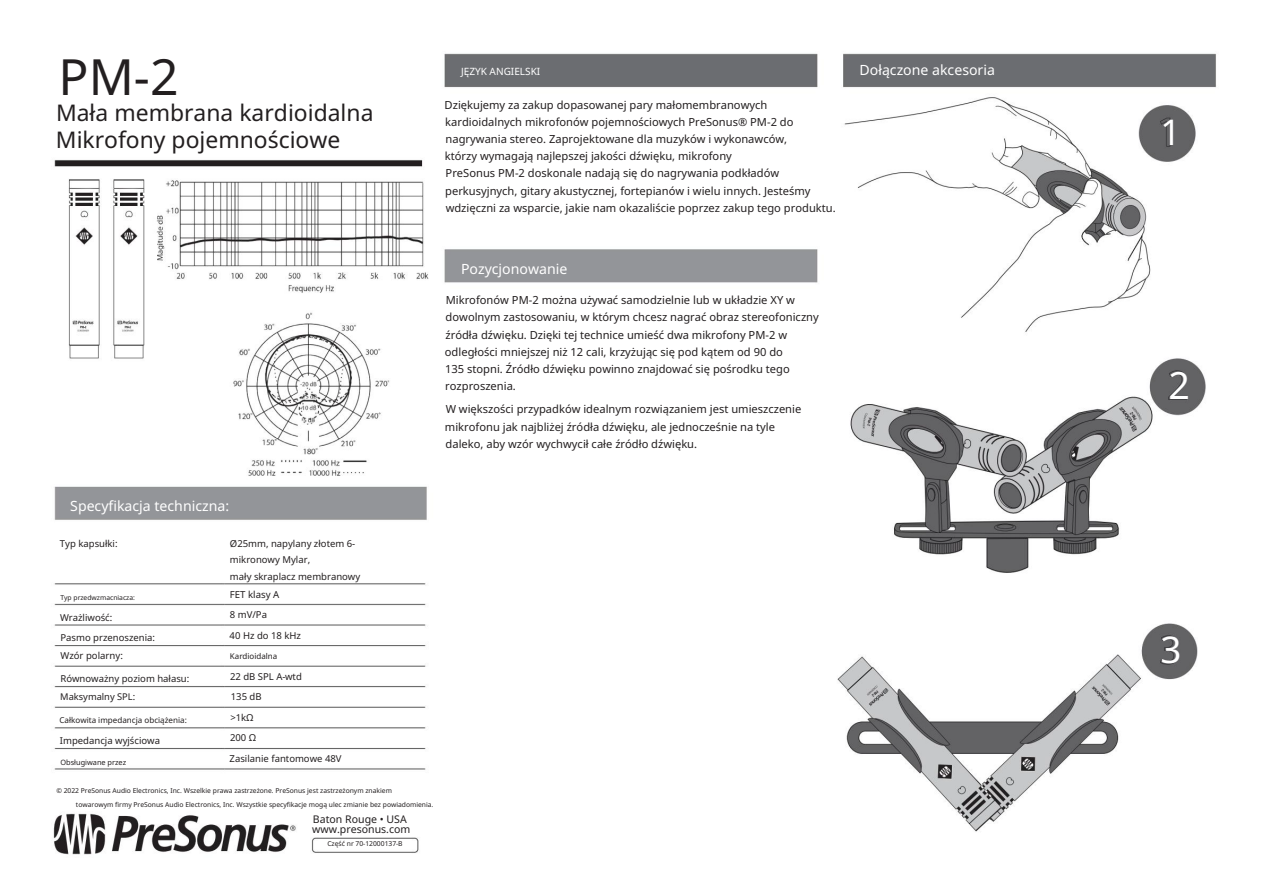
<style>
.page{position:relative;width:1262px;height:893px;background:#fff}
.page>*{position:absolute;margin:0;border:0;box-sizing:border-box;transform-origin:0 0}
.t1{font:49.8px "Noto Sans";color:#231f20}
.t2{font:37.5px "Noto Sans";color:#fff}
.t3{font:36.75px "Noto Sans";color:#fff}
.t4{font:35.4px "Noto Sans";color:#fff}
.t5{font:22.95px/26.7px "Noto Sans";color:#231f20}
.t6{font:14.1px "Noto Sans";color:#fff}
.t7{font:11.1px/17.1px "Noto Sans";color:#231f20}
.t8{font:10.5px/10.4px "Noto Sans";color:#231f20}
.t9{font:10.05px "Noto Sans";color:#fff}
.t10{font:9.6px "Noto Sans";color:#231f20}
.t11{font:9.45px/16.5px "Noto Sans";color:#231f20}
.t12{font:9.3px "Noto Sans";color:#231f20}
.t13{font:8.1px "Noto Sans";color:#231f20}
.t14{font:7.95px "Noto Sans";color:#231f20}
.t15{font:7.35px "Noto Sans";color:#231f20}
.t16{font:6.75px/13.5px "Noto Sans";color:#231f20}
</style>
<div class="page">
<img style="left:53px;top:53px;width:1163px;height:802px">
<h1 class="t1" style="left:59px;top:41px;width:121px">PM-2</h1>
<h3 class="t5" style="left:56px;top:100px;width:319px">Mała membrana kardioidalna<br>Mikrofony pojemnościowe</h3>
<p class="t9" style="left:461px;top:64px;width:81px">JĘZYK ANGIELSKI</p>
<p class="t6" style="left:859px;top:59px;width:137px">Dołączone akcesoria</p>
<p class="t7" style="left:444px;top:97px;width:393px">Dziękujemy za zakup dopasowanej pary małomembranowych kardioidalnych mikrofonów pojemnościowych PreSonus® PM-2 do nagrywania stereo. Zaprojektowane dla muzyków i wykonawców,<br>którzy wymagają najlepszej jakości dźwięku, mikrofony<br>PreSonus PM-2 doskonale nadają się do nagrywania podkładów perkusyjnych, gitary akustycznej, fortepianów i wielu innych. Jesteśmy wdzięczni za wsparcie, jakie nam okazaliście poprzez zakup tego produktu.</p>
<p class="t6" style="left:461px;top:259px;width:108px">Pozycjonowanie</p>
<p class="t7" style="left:445px;top:292px;width:375px">Mikrofonów PM-2 można używać samodzielnie lub w układzie XY w dowolnym zastosowaniu, w którym chcesz nagrać obraz stereofoniczny źródła dźwięku. Dzięki tej technice umieść dwa mikrofony PM-2 w odległości mniejszej niż 12 cali, krzyżując się pod kątem od 90 do<br>135 stopni. Źródło dźwięku powinno znajdować się pośrodku tego rozproszenia.</p>
<p class="t7" style="left:445px;top:401px;width:358px">W większości przypadków idealnym rozwiązaniem jest umieszczenie mikrofonu jak najbliżej źródła dźwięku, ale jednocześnie na tyle daleko, aby wzór wychwycił całe źródło dźwięku.</p>
<p class="t6" style="left:70px;top:496px;width:160px">Specyfikacja techniczna:</p>
<p class="t11" style="left:60px;top:535px;width:59px">Typ kapsułki:</p>
<p class="t11" style="left:230px;top:535px;width:132px">Ø25mm, napylany złotem 6- mikronowy Mylar,<br>mały skraplacz membranowy</p>
<p class="t16" style="left:60px;top:591px;width:76px">Typ przedwzmacniacza:</p>
<p class="t10" style="left:230px;top:587px;width:51px">FET klasy A</p>
<p class="t11" style="left:60px;top:609px;width:54px">Wrażliwość:</p>
<p class="t11" style="left:230px;top:607px;width:39px">8 mV/Pa</p>
<p class="t11" style="left:60px;top:630px;width:96px">Pasmo przenoszenia:</p>
<p class="t11" style="left:230px;top:627px;width:73px">40 Hz do 18 kHz</p>
<p class="t10" style="left:60px;top:649px;width:64px">Wzór polarny:</p>
<p class="t14" style="left:230px;top:650px;width:49px">Kardioidalna</p>
<p class="t11" style="left:60px;top:670px;width:130px">Równoważny poziom hałasu:</p>
<p class="t11" style="left:230px;top:668px;width:73px">22 dB SPL A-wtd</p>
<p class="t12" style="left:60px;top:690px;width:77px">Maksymalny SPL:</p>
<p class="t11" style="left:231px;top:689px;width:32px">135 dB</p>
<p class="t13" style="left:59px;top:714px;width:129px">Całkowita impedancja obciążenia:</p>
<p class="t11" style="left:230px;top:709px;width:25px">&gt;1kΩ</p>
<p class="t11" style="left:60px;top:732px;width:102px">Impedancja wyjściowa</p>
<p class="t11" style="left:230px;top:730px;width:28px">200 Ω</p>
<p class="t15" style="left:60px;top:757px;width:67px">Obsługiwane przez</p>
<p class="t11" style="left:230px;top:750px;width:113px">Zasilanie fantomowe 48V</p>
<p class="t16" style="left:76px;top:784px;width:359px;text-indent:-20px">© 2022 PreSonus Audio Electronics, Inc. Wszelkie prawa zastrzeżone. PreSonus jest zastrzeżonym znakiem<br>towarowym firmy PreSonus Audio Electronics, Inc. Wszystkie specyfikacje mogą ulec zmianie bez powiadomienia.</p>
<p class="t8" style="left:312px;top:814px;width:100px">Baton Rouge • USA www.presonus.com</p>
<p class="t16" style="left:327px;top:837px;width:77px">Część nr 70-12000137-B</p>
<h3 class="t4" style="left:1160px;top:107px;width:22px">1</h3>
<h2 class="t2" style="left:1168px;top:359px;width:23px">2</h2>
<h3 class="t3" style="left:1160px;top:624px;width:23px">3</h3>
</div>
